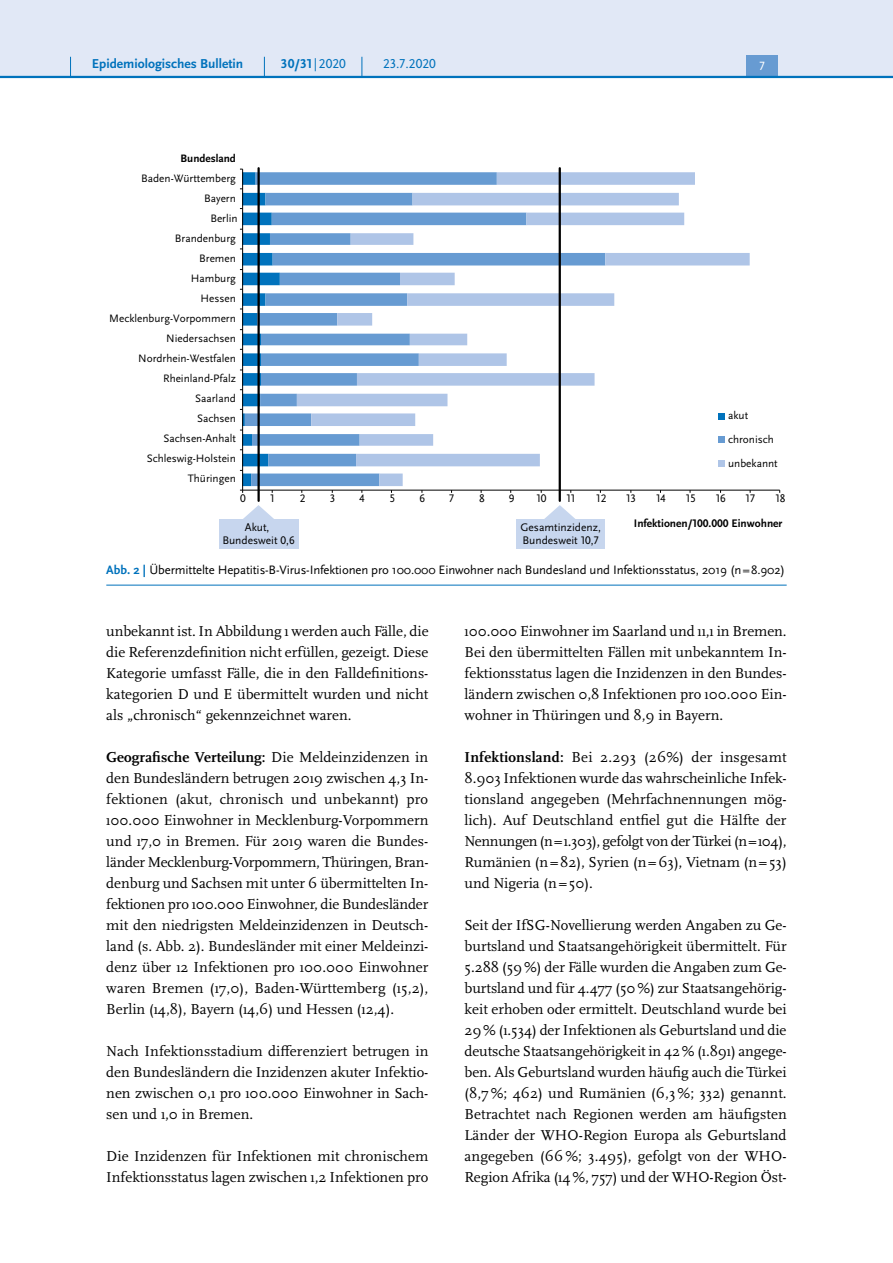
<style>
.page{position:relative;width:893px;height:1263px;background:#fff}
.page>*{position:absolute;margin:0;border:0;box-sizing:border-box;transform-origin:0 0}
.t1{font:15px/21px "Scala Pro";color:#000;text-align:justify}
.t2{font:700 13.5px "Scala Sans Pro";color:#0072bc}
.t3{font:13.5px "Scala Sans Pro";color:#0072bc}
.t4{font:12.75px "Scala Sans Pro";letter-spacing:-.01em;color:#000}
.t5{font:12.45px "Scala Sans Pro";color:#fff}
.t6{font:11.4px/13.8px "Scala Sans Pro";color:#000;text-align:center}
.t7{font:700 11.4px "Scala Sans Pro";color:#000}
.t8{font:11.25px/23.9px "Scala Sans Pro";color:#000}
.t9{font:700 11.25px "Scala Sans Pro";color:#000}
.s1{font-weight:400}
.s2{font-weight:700;color:#0072bc}
.s3{font-weight:700}
</style>
<div class="page">
<hr style="left:106px;top:585px;width:681px;height:1px;background:#0072bc">
<div style="left:219px;top:519px;width:79px;height:29px;background:#c7d6ee"></div>
<svg style="left:243px;top:505px;width:31px;height:14px"></svg>
<div style="left:517px;top:519px;width:88px;height:29px;background:#c7d6ee"></div>
<svg style="left:544px;top:505px;width:31px;height:14px"></svg>
<svg style="left:280px;top:172px;width:17px;height:314px;fill:#679bd2"></svg>
<svg style="left:297px;top:172px;width:453px;height:314px"></svg>
<hr style="left:243px;top:490px;width:537px;height:1px;background:#000">
<svg style="left:240px;top:169px;width:40px;height:324px"></svg>
<svg style="left:718px;top:413px;width:6px;height:6px"></svg>
<svg style="left:718px;top:437px;width:6px;height:6px"></svg>
<svg style="left:718px;top:461px;width:6px;height:6px"></svg>
<hr style="left:257px;top:168px;width:3px;height:333px;background:#000">
<hr style="left:559px;top:168px;width:2px;height:333px;background:#000">
<div style="left:0;top:0;width:893px;height:77px;background:#e1e8f6"></div>
<div style="left:746px;top:55px;width:32px;height:21px;background:#679bd2"></div>
<hr style="left:0;top:76px;width:893px;height:2px;background:#0072bc">
<svg style="left:70px;top:57px;width:1px;height:19px"></svg>
<svg style="left:264px;top:57px;width:1px;height:19px"></svg>
<svg style="left:362px;top:57px;width:1px;height:19px"></svg>
<p class="t2" style="left:92px;top:55px;width:153px">Epidemiologisches Bulletin</p>
<p class="t2" style="left:281px;top:55px;width:67px">30/31 <span class="s1">|2020</span></p>
<p class="t3" style="left:383px;top:55px;width:54px">23.7.2020</p>
<p class="t5" style="left:759px;top:59px;width:7px">7</p>
<p class="t9" style="left:181px;top:152px;width:57px">Bundesland</p>
<p class="t8" style="left:141px;top:166px;width:96px">Baden-Württemberg</p>
<p class="t8" style="left:204px;top:186px;width:33px">Bayern</p>
<p class="t8" style="left:210px;top:206px;width:29px">Berlin</p>
<p class="t8" style="left:175px;top:226px;width:62px">Brandenburg</p>
<p class="t8" style="left:199px;top:246px;width:38px">Bremen</p>
<p class="t8" style="left:191px;top:266px;width:47px">Hamburg</p>
<p class="t8" style="left:200px;top:286px;width:37px">Hessen</p>
<p class="t8" style="left:109px;top:306px;width:128px">Mecklenburg-Vorpommern</p>
<p class="t8" style="left:166px;top:326px;width:71px">Niedersachsen</p>
<p class="t8" style="left:138px;top:346px;width:99px">Nordrhein-Westfalen</p>
<p class="t8" style="left:163px;top:366px;width:74px">Rheinland-Pfalz</p>
<p class="t8" style="left:195px;top:386px;width:42px">Saarland</p>
<p class="t8" style="left:197px;top:406px;width:40px">Sachsen</p>
<p class="t8" style="left:164px;top:426px;width:74px">Sachsen-Anhalt</p>
<p class="t8" style="left:147px;top:446px;width:91px">Schleswig-Holstein</p>
<p class="t8" style="left:188px;top:466px;width:49px">Thüringen</p>
<p class="t8" style="left:728px;top:404px;width:51px">akut chronisch unbekannt</p>
<p class="t6" style="left:240px;top:492px;width:7px">0</p>
<p class="t6" style="left:270px;top:492px;width:6px">1</p>
<p class="t6" style="left:300px;top:492px;width:7px">2</p>
<p class="t6" style="left:330px;top:492px;width:7px">3</p>
<p class="t6" style="left:360px;top:492px;width:7px">4</p>
<p class="t6" style="left:389px;top:492px;width:7px">5</p>
<p class="t6" style="left:419px;top:492px;width:7px">6</p>
<p class="t6" style="left:449px;top:492px;width:7px">7</p>
<p class="t6" style="left:479px;top:492px;width:7px">8</p>
<p class="t6" style="left:509px;top:492px;width:7px">9</p>
<p class="t6" style="left:536px;top:492px;width:12px">10</p>
<p class="t6" style="left:566px;top:492px;width:10px">11</p>
<p class="t6" style="left:596px;top:492px;width:12px">12</p>
<p class="t6" style="left:626px;top:492px;width:11px">13</p>
<p class="t6" style="left:656px;top:492px;width:11px">14</p>
<p class="t6" style="left:686px;top:492px;width:12px">15</p>
<p class="t6" style="left:716px;top:492px;width:12px">16</p>
<p class="t6" style="left:746px;top:492px;width:11px">17</p>
<p class="t6" style="left:775px;top:492px;width:12px">18</p>
<p class="t6" style="left:222px;top:520px;width:74px">Akut,<br>Bundesweit 0,6</p>
<p class="t6" style="left:520px;top:520px;width:82px;text-align:left">Gesamtinzidenz,<br>Bundesweit 10,7</p>
<p class="t7" style="left:634px;top:517px;width:150px">Infektionen/100.000 Einwohner</p>
<p class="t4" style="left:106px;top:563px;width:680px"><span class="s2">Abb. 2 |</span> Übermittelte Hepatitis-B-Virus-Infektionen pro 100.000 Einwohner nach Bundesland und Infektionsstatus, 2019 (n=8.902)</p>
<p class="t1" style="left:106px;top:620px;width:324px">unbekannt ist. In Abbildung 1 werden auch Fälle, die die Referenzdefinition nicht erfüllen, gezeigt. Diese Kategorie umfasst Fälle, die in den Falldefinitions&shy;kategorien D und E übermittelt wurden und nicht als „chronisch“ gekennzeichnet waren.</p>
<p class="t1" style="left:106px;top:746px;width:324px"><span class="s3">Geografische Verteilung:</span> Die Meldeinzidenzen in den Bundesländern betrugen 2019 zwischen 4,3 In&shy;fektionen (akut, chronisch und unbekannt) pro 100.000 Einwohner in Mecklenburg-Vorpommern und 17,0 in Bremen. Für 2019 waren die Bundes&shy;länder Mecklenburg-Vorpommern, Thüringen, Bran&shy;denburg und Sachsen mit unter 6 übermittelten In&shy;fektionen pro 100.000 Einwohner, die Bundesländer mit den niedrigsten Meldeinzidenzen in Deutsch&shy;land (s. Abb. 2). Bundesländer mit einer Meldeinzi&shy;denz über 12 Infektionen pro 100.000 Einwohner waren Bremen (17,0), Baden-Württemberg (15,2), Berlin (14,8), Bayern (14,6) und Hessen (12,4).</p>
<p class="t1" style="left:106px;top:1040px;width:324px">Nach Infektionsstadium differenziert betrugen in den Bundesländern die Inzidenzen akuter Infektio&shy;nen zwischen 0,1 pro 100.000 Einwohner in Sach&shy;sen und 1,0 in Bremen.</p>
<p class="t1" style="left:106px;top:1145px;width:324px">Die Inzidenzen für Infektionen mit chronischem<br>Infektionsstatus lagen zwischen 1,2 Infektionen pro</p>
<p class="t1" style="left:465px;top:620px;width:324px">100.000 Einwohner im Saarland und 11,1 in Bremen.<br>Bei den übermittelten Fällen mit unbekanntem In&shy;fektionsstatus lagen die Inzidenzen in den Bundes&shy;ländern zwischen 0,8 Infektionen pro 100.000 Ein&shy;wohner in Thüringen und 8,9 in Bayern.</p>
<p class="t1" style="left:465px;top:746px;width:324px"><span class="s3">Infektionsland:</span> Bei 2.293 (26%) der insgesamt 8.903 Infektionen wurde das wahrscheinliche Infek&shy;tionsland angegeben (Mehrfachnennungen mög&shy;lich). Auf Deutschland entfiel gut die Hälfte der Nennungen (n=1.303), gefolgt von der Türkei (n=104), Rumänien (n=82), Syrien (n=63), Vietnam (n=53) und Nigeria (n=50).</p>
<p class="t1" style="left:465px;top:914px;width:324px">Seit der IfSG-Novellierung werden Angaben zu Ge&shy;burtsland und Staatsangehörigkeit übermittelt. Für 5.288 (59%) der Fälle wurden die Angaben zum Ge&shy;burtsland und für 4.477 (50%) zur Staatsangehörig&shy;keit erhoben oder ermittelt. Deutschland wurde bei 29% (1.534) der Infektionen als Geburtsland und die deutsche Staatsangehörigkeit in 42% (1.891) angege&shy;ben. Als Geburtsland wurden häufig auch die Türkei (8,7%; 462) und Rumänien (6,3%; 332) genannt.<br>Betrachtet nach Regionen werden am häufigsten Länder der WHO-Region Europa als Geburtsland angegeben (66 %; 3.495), gefolgt von der WHO-Region Afrika (14%, 757) und der WHO-Region Öst-</p>
</div>
